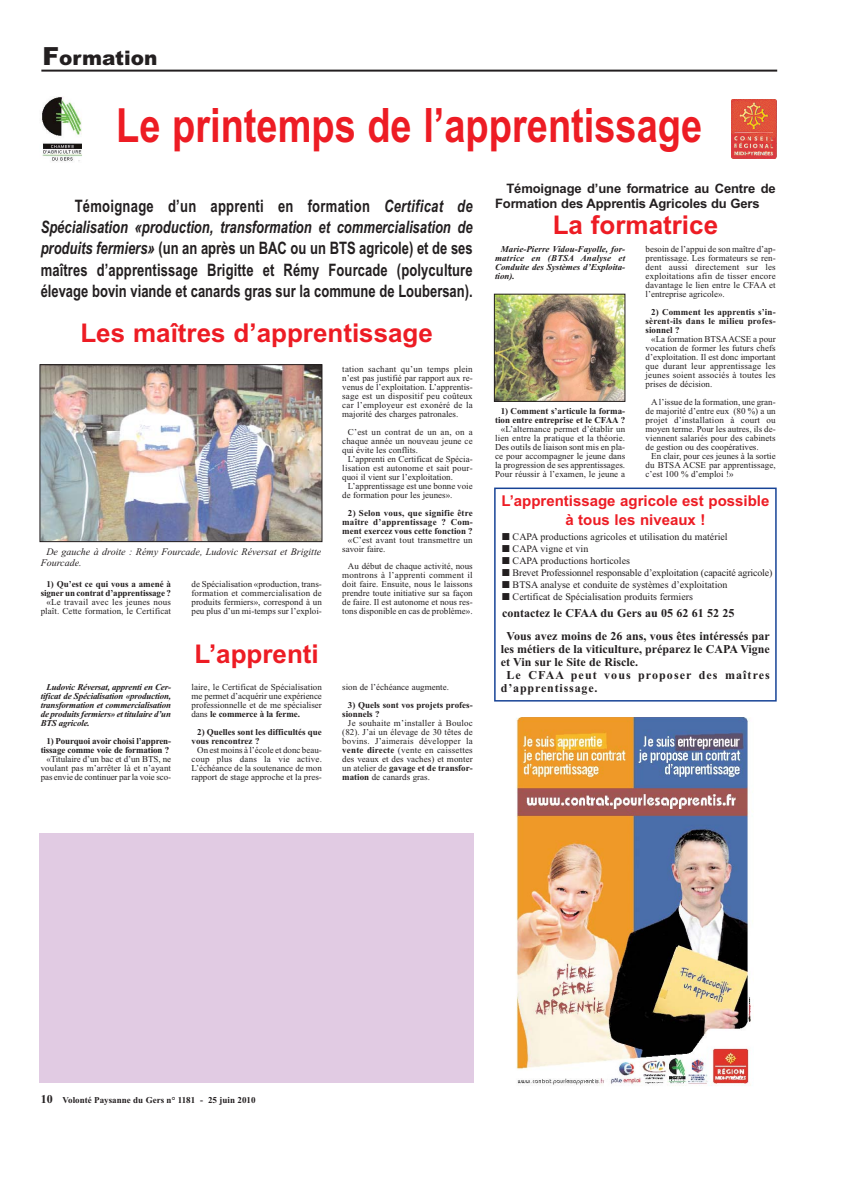
<style>
.page{position:relative;width:842px;height:1191px;background:#fff}
.page>*{position:absolute;margin:0;border:0;box-sizing:border-box;transform-origin:0 0}
.t1{font:700 47.5px "Arial";color:#ed1c24;scale:.8 1}
.t2{font:700 26px "Arial";color:#ed1c24}
.t3{font:900 20px "Arial";color:#231f20}
.t4{font:700 17.2px/21.1px "Arial";color:#231f20;text-align:justify;scale:.76 1}
.t5{font:700 15px/19px "Arial";color:#ed1c24;text-align:center}
.t6{font:700 13px/15px "Arial";letter-spacing:-.01em;color:#231f20}
.t7{font:700 12px/23px "Times New Roman";color:#231f20}
.t8{font:700 12px "Times New Roman";letter-spacing:.09em;color:#231f20}
.t9{font:700 12px "Times New Roman";letter-spacing:.07em;color:#231f20}
.t10{font:10px "Times New Roman";color:#231f20}
.t11{font:italic 10px/11px "Times New Roman";color:#231f20}
.t12{font:9px/9px "Times New Roman";color:#231f20;text-align:justify}
.t13{font:700 9px/9px "Times New Roman";color:#231f20;text-align:right}
.t14{font:italic 700 9px/9px "Times New Roman";letter-spacing:-.01em;color:#231f20;text-align:justify}
.t15{font:9px/9px "Times New Roman";letter-spacing:.02em;color:#231f20}
.s1{font-size:25px}
.s2{font-style:italic}
.s3{font-weight:700}
.s4{font-size:12px}
</style>
<div class="page">
<hr style="left:41px;top:70px;width:736px;height:2px;background:#231f20">
<img style="left:41px;top:96px;width:41px;height:65px">
<img style="left:731px;top:99px;width:46px;height:60px">
<img style="left:496px;top:296px;width:127px;height:104px">
<div style="left:494px;top:294px;width:131px;height:108px;border:1px solid #231f20"></div>
<div style="left:494px;top:488px;width:283px;height:214px;border:2px solid #174396"></div>
<img style="left:42px;top:366px;width:278px;height:174px">
<div style="left:40px;top:364px;width:282px;height:178px;border:1px solid #231f20"></div>
<img style="left:516px;top:718px;width:235px;height:368px">
<div style="left:40px;top:833px;width:434px;height:250px;background:#e1cbe3"></div>
<h3 class="t3" style="left:42px;top:51px;width:117px"><span class="s1">F</span>ormation</h3>
<h1 class="t1" style="left:116px;top:108px;width:734px">Le printemps de l’apprentissage</h1>
<p class="t4" style="left:41px;top:197px;width:570px;text-indent:34px">Témoignage d’un apprenti en formation <span class="s2">Certificat de Spécialisation «production, transformation et commercialisation de produits fermiers»</span> (un an après un BAC ou un BTS agricole) et de ses maîtres d’apprentissage Brigitte et Rémy Fourcade (polyculture élevage bovin viande et canards gras sur la commune de Loubersan).</p>
<h2 class="t2" style="left:80px;top:324px;width:354px">Les maîtres d’apprentissage</h2>
<p class="t11" style="left:41px;top:547px;width:282px;text-indent:6px">De gauche à droite : Rémy Fourcade, Ludovic Réversat et Brigitte<br>Fourcade.</p>
<p class="t13" style="left:41px;top:580px;width:132px">1) Qu’est ce qui vous a amené à signer un contrat d’apprentissage ?</p>
<p class="t12" style="left:41px;top:598px;width:132px;text-align:right">«Le travail avec les jeunes nous plaît. Cette formation, le Certificat</p>
<p class="t14" style="left:41px;top:684px;width:132px;text-indent:6px">Ludovic Réversat, apprenti en Cer&shy;tificat de Spécialisation «production, transformation et commercialisation de produits fermiers» et titulaire d’un BTS agricole.</p>
<p class="t13" style="left:41px;top:738px;width:132px">1) Pourquoi avoir choisi l’appren&shy;tissage comme voie de formation ?</p>
<p class="t12" style="left:41px;top:756px;width:132px;text-indent:6px">«Titulaire d’un bac et d’un BTS, ne voulant pas m’arrêter là et n’ayant pas envie de continuer par la voie sco-</p>
<p class="t12" style="left:192px;top:580px;width:132px">de Spécialisation «production, trans&shy;formation et commercialisation de produits fermiers», correspond à un peu plus d’un mi-temps sur l’exploi-</p>
<h2 class="t2" style="left:195px;top:645px;width:126px">L’apprenti</h2>
<p class="t12" style="left:192px;top:684px;width:132px">laire, le Certificat de Spécialisation me permet d’acquérir une expérience professionnelle et de me spécialiser dans <span class="s3">le commerce à la ferme.</span></p>
<p class="t13" style="left:192px;top:729px;width:132px;text-align:left;text-indent:6px">2) Quelles sont les difficultés que vous rencontrez ?</p>
<p class="t12" style="left:192px;top:747px;width:132px;text-indent:6px">On est moins à l’école et donc beau&shy;coup plus dans la vie active.<br>L’échéance de la soutenance de mon rapport de stage approche et la pres-</p>
<p class="t12" style="left:342px;top:365px;width:132px">tation sachant qu’un temps plein n’est pas justifié par rapport aux re&shy;venus de l’exploitation. L’apprentis&shy;sage est un dispositif peu coûteux car l’employeur est exonéré de la majorité des charges patronales.</p>
<p class="t12" style="left:342px;top:428px;width:132px;text-indent:6px">C’est un contrat de un an, on a chaque année un nouveau jeune ce qui évite les conflits.</p>
<p class="t12" style="left:342px;top:455px;width:132px;text-indent:6px">L’apprenti en Certificat de Spécia&shy;lisation est autonome et sait pour&shy;quoi il vient sur l’exploitation.</p>
<p class="t12" style="left:342px;top:482px;width:132px;text-indent:6px">L’apprentissage est une bonne voie de formation pour les jeunes».</p>
<p class="t13" style="left:342px;top:509px;width:132px;text-align:justify;text-indent:6px">2) Selon vous, que signifie être maître d’apprentissage ? Com&shy;ment exercez vous cette fonction ?</p>
<p class="t15" style="left:342px;top:536px;width:132px;text-indent:6px">«C’est avant tout transmettre un savoir faire.</p>
<p class="t12" style="left:342px;top:562px;width:132px;text-indent:6px">Au début de chaque activité, nous montrons à l’apprenti comment il doit faire. Ensuite, nous le laissons prendre toute initiative sur sa façon de faire. Il est autonome et nous res&shy;tons disponible en cas de problème».</p>
<p class="t12" style="left:342px;top:684px;width:108px">sion de l’échéance augmente.</p>
<p class="t13" style="left:342px;top:702px;width:132px;text-align:left;text-indent:6px">3) Quels sont vos projets profes&shy;sionnels ?</p>
<p class="t12" style="left:342px;top:720px;width:132px;text-indent:6px">Je souhaite m’installer à Bouloc (82). J’ai un élevage de 30 têtes de bovins. J’aimerais développer la <span class="s3">vente directe</span> (vente en caissettes des veaux et des vaches) et monter un atelier de <span class="s3">gavage et de transfor&shy;mation</span> de canards gras.</p>
<h3 class="t6" style="left:495px;top:182px;width:282px;text-indent:11px">Témoignage d’une formatrice au Centre de<br>Formation des Apprentis Agricoles du Gers</h3>
<p class="t14" style="left:495px;top:245px;width:132px;text-indent:6px">Marie-Pierre Vidou-Fayolle, for&shy;matrice en (BTSA Analyse et Conduite des Systèmes d’Exploita&shy;tion).</p>
<h2 class="t2" style="left:553px;top:216px;width:167px">La formatrice</h2>
<p class="t12" style="left:646px;top:245px;width:132px">besoin de l’appui de son maître d’ap&shy;prentissage. Les formateurs se ren&shy;dent aussi directement sur les exploitations afin de tisser encore davantage le lien entre le CFAA et l’entreprise agricole».</p>
<p class="t13" style="left:646px;top:309px;width:132px;text-align:justify;text-indent:6px">2) Comment les apprentis s’in&shy;sèrent-ils dans le milieu profes&shy;sionnel ?</p>
<p class="t12" style="left:646px;top:335px;width:132px;text-indent:6px">«La formation BTSAACSE a pour vocation de former les futurs chefs d’exploitation. Il est donc important que durant leur apprentissage les jeunes soient associés à toutes les prises de décision.</p>
<p class="t12" style="left:646px;top:398px;width:132px;text-indent:6px">A l’issue de la formation, une gran&shy;de majorité d’entre eux (80 %) a un projet d’installation à court ou moyen terme. Pour les autres, ils de&shy;viennent salariés pour des cabinets de gestion ou des coopératives.</p>
<p class="t12" style="left:646px;top:452px;width:132px;text-indent:6px">En clair, pour ces jeunes à la sortie du BTSA ACSE par apprentissage, c’est 100 % d’emploi !»</p>
<p class="t13" style="left:495px;top:408px;width:132px">1) Comment s’articule la forma&shy;tion entre entreprise et le CFAA ?</p>
<p class="t12" style="left:495px;top:425px;width:132px;text-indent:6px">«L’alternance permet d’établir un lien entre la pratique et la théorie.<br>Des outils de liaison sont mis en pla&shy;ce pour accompagner le jeune dans la progression de ses apprentissages.<br>Pour réussir à l’examen, le jeune a</p>
<h3 class="t5" style="left:501px;top:493px;width:270px">L’apprentissage agricole est possible à tous les niveaux !</h3>
<p class="t10" style="left:502px;top:533px;width:227px">■ CAPA productions agricoles et utilisation du matériel</p>
<p class="t10" style="left:502px;top:545px;width:88px">■ CAPA vigne et vin</p>
<p class="t10" style="left:502px;top:557px;width:129px">■ CAPA productions horticoles</p>
<p class="t10" style="left:502px;top:569px;width:272px">■ Brevet Professionnel responsable d’exploitation (capacité agricole)</p>
<p class="t10" style="left:502px;top:581px;width:227px">■ BTSA analyse et conduite de systèmes d’exploitation</p>
<p class="t10" style="left:502px;top:593px;width:192px">■ Certificat de Spécialisation produits fermiers</p>
<h3 class="t7" style="left:507px;top:603px;width:265px;text-indent:-4px">contactez le CFAA du Gers au 05 62 61 52 25<br>Vous avez moins de 26 ans, vous êtes intéressés par</h3>
<h3 class="t7" style="left:501px;top:639px;width:271px">les métiers de la viticulture, préparez le CAPA Vigne</h3>
<h3 class="t7" style="left:501px;top:652px;width:139px">et Vin sur le Site de Riscle.</h3>
<h3 class="t8" style="left:507px;top:671px;width:265px">Le CFAA peut vous proposer des maîtres</h3>
<h3 class="t9" style="left:501px;top:684px;width:98px">d’apprentissage.</h3>
<p class="t13" style="left:41px;top:1096px;width:216px"><span class="s4">10</span> Volonté Paysanne du Gers n° 1181 - 25 juin 2010</p>
</div>
